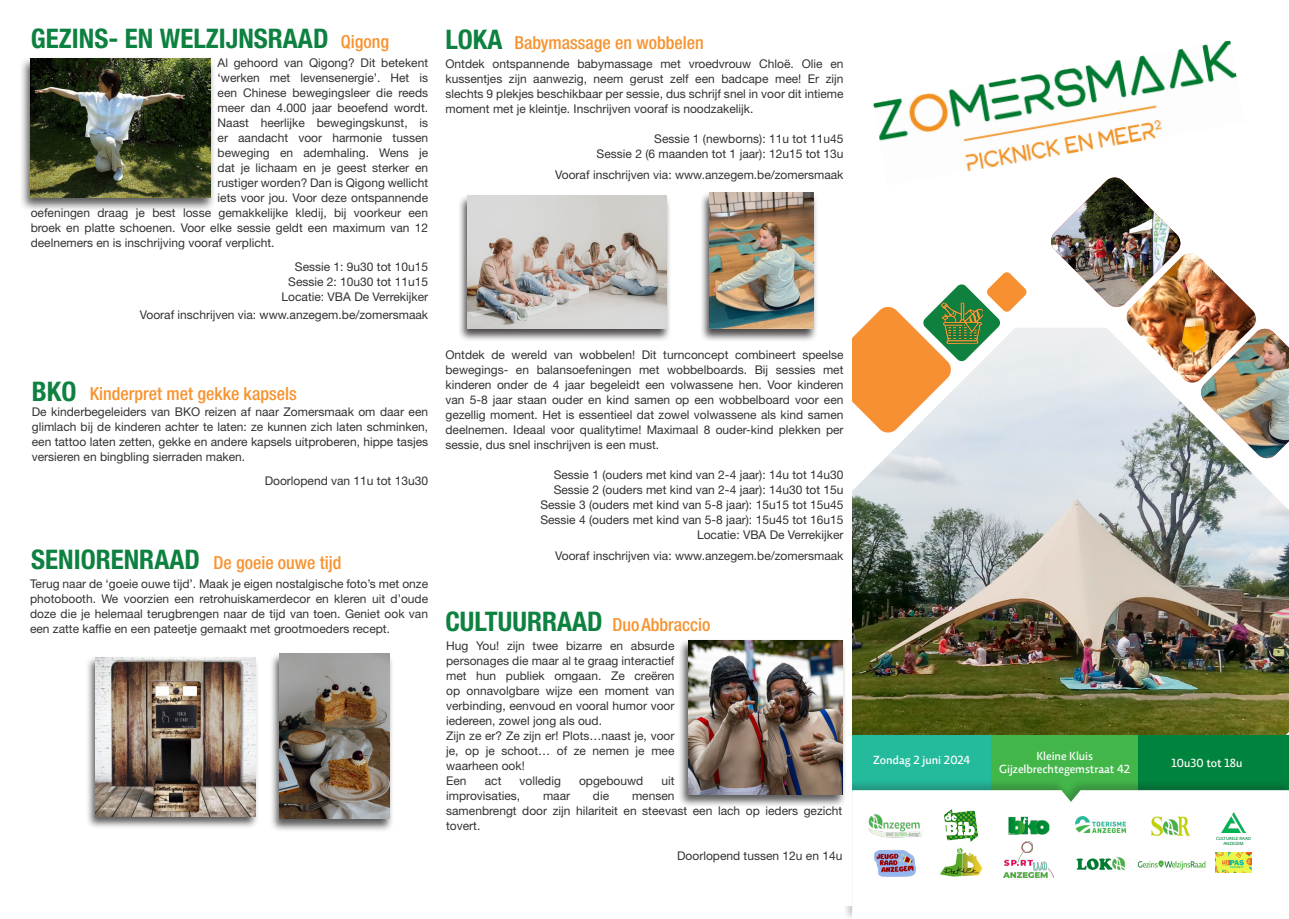
<style>
.page{position:relative;width:1289px;height:919px;background:#fff}
.page>*{position:absolute;margin:0;border:0;box-sizing:border-box;transform-origin:0 0}
.Titels{font:700 condensed 27px "Helvetica Neue LT Std";color:#0d8140}
.Ondertitels{font:500 condensed 18px "Helvetica Neue LT Std";color:#f79330}
.Standaardtekst{font:12px/15px "Helvetica Neue LT Std";color:#333233;text-align:justify}
.t1{font:500 12px/13.5px "Relato Sans OT";color:#fff;text-align:center}
.t2{font:500 4.5px "Relato Sans OT";color:#00833d}
</style>
<div class="page">
<img style="left:852px;top:328px;width:436px;height:407px">
<div style="left:991px;top:735px;width:147px;height:77px;background:#42b649"></div>
<div style="left:1138px;top:735px;width:150px;height:56px;background:#00833d"></div>
<div style="left:852px;top:735px;width:139px;height:56px;background:#24bb9d"></div>
<div style="left:842px;top:779px;width:446px;height:139px;background:#231f20;opacity:.25"></div>
<svg style="left:852px;top:790px;width:436px;height:128px"></svg>
<img style="left:944px;top:809px;width:33px;height:32px">
<img style="left:1131px;top:856px;width:79px;height:15px">
<img style="left:939px;top:847px;width:44px;height:30px">
<img style="left:1072px;top:842px;width:59px;height:42px">
<img style="left:1075px;top:816px;width:52px;height:16px">
<img style="left:1005px;top:813px;width:48px;height:28px">
<img style="left:874px;top:848px;width:42px;height:29px">
<img style="left:1149px;top:815px;width:42px;height:21px">
<img style="left:1215px;top:852px;width:36px;height:20px">
<img style="left:867px;top:814px;width:54px;height:23px">
<img style="left:1221px;top:812px;width:24px;height:20px">
<img style="left:873px;top:40px;width:364px;height:132px">
<svg style="left:852px;top:272px;width:174px;height:161px"></svg>
<img style="left:1051px;top:177px;width:130px;height:130px">
<img style="left:1201px;top:329px;width:87px;height:130px">
<img style="left:1003px;top:841px;width:50px;height:36px">
<img style="left:1125px;top:253px;width:132px;height:131px">
<div style="left:19px;top:56px;width:197px;height:155px;background:#333233;opacity:.8"></div>
<img style="left:30px;top:58px;width:181px;height:139px">
<div style="left:86px;top:655px;width:173px;height:174px;background:#333233;opacity:.8"></div>
<img style="left:95px;top:656px;width:160px;height:160px">
<div style="left:270px;top:653px;width:124px;height:178px;background:#333233;opacity:.8"></div>
<img style="left:280px;top:653px;width:110px;height:165px">
<div style="left:843px;top:31px;width:9px;height:874px;background:#fff"></div>
<div style="left:678px;top:639px;width:168px;height:168px;background:#333233;opacity:.8"></div>
<img style="left:688px;top:640px;width:154px;height:154px">
<div style="left:457px;top:195px;width:214px;height:147px;background:#231f20;opacity:.8"></div>
<img style="left:467px;top:196px;width:200px;height:133px">
<div style="left:699px;top:191px;width:118px;height:151px;background:#231f20;opacity:.8"></div>
<img style="left:709px;top:192px;width:104px;height:137px">
<p class="Titels" style="left:31px;top:22px;width:299px">GEZINS- EN WELZIJNSRAAD</p>
<p class="Ondertitels" style="left:341px;top:31px;width:50px">Qigong</p>
<p class="Standaardtekst" style="left:217px;top:55px;width:212px">Al gehoord van Qigong? Dit betekent</p>
<p class="Standaardtekst" style="left:217px;top:70px;width:212px">‘werken met levensenergie’. Het is</p>
<p class="Standaardtekst" style="left:217px;top:85px;width:212px">een Chinese bewegingsleer die reeds</p>
<p class="Standaardtekst" style="left:217px;top:100px;width:212px">meer dan 4.000 jaar beoefend wordt.</p>
<p class="Standaardtekst" style="left:217px;top:115px;width:212px">Naast heerlijke bewegingskunst, is</p>
<p class="Standaardtekst" style="left:217px;top:130px;width:212px">er aandacht voor harmonie tussen</p>
<p class="Standaardtekst" style="left:217px;top:145px;width:212px">beweging en ademhaling. Wens je</p>
<p class="Standaardtekst" style="left:217px;top:160px;width:212px">dat je lichaam en je geest sterker en</p>
<p class="Standaardtekst" style="left:217px;top:175px;width:212px">rustiger worden? Dan is Qigong wellicht</p>
<p class="Standaardtekst" style="left:217px;top:190px;width:212px">iets voor jou. Voor deze ontspannende</p>
<p class="Standaardtekst" style="left:31px;top:205px;width:399px">oefeningen draag je best losse gemakkelijke kledij, bij voorkeur een</p>
<p class="Standaardtekst" style="left:31px;top:220px;width:399px">broek en platte schoenen. Voor elke sessie geldt een maximum van 12</p>
<p class="Standaardtekst" style="left:31px;top:235px;width:245px">deelnemers en is inschrijving vooraf verplicht.</p>
<p class="Standaardtekst" style="left:295px;top:259px;width:135px">Sessie 1: 9u30 tot 10u15</p>
<p class="Standaardtekst" style="left:288px;top:274px;width:141px">Sessie 2: 10u30 tot 11u15</p>
<p class="Standaardtekst" style="left:281px;top:289px;width:148px">Locatie: VBA De Verrekijker</p>
<p class="Standaardtekst" style="left:140px;top:307px;width:290px">Vooraf inschrijven via: www.anzegem.be/zomersmaak</p>
<p class="Titels" style="left:32px;top:375px;width:46px">BKO</p>
<p class="Ondertitels" style="left:90px;top:382px;width:208px">Kinderpret met gekke kapsels</p>
<p class="Standaardtekst" style="left:32px;top:404px;width:398px">De kinderbegeleiders van BKO reizen af naar Zomersmaak om daar een glimlach bij de kinderen achter te laten: ze kunnen zich laten schminken, een tattoo laten zetten, gekke en andere kapsels uitproberen, hippe tasjes versieren en bingbling sierraden maken.</p>
<p class="Standaardtekst" style="left:265px;top:473px;width:165px">Doorlopend van 11u tot 13u30</p>
<p class="Titels" style="left:31px;top:543px;width:170px">SENIORENRAAD</p>
<p class="Ondertitels" style="left:213px;top:552px;width:129px">De goeie ouwe tijd</p>
<p class="Standaardtekst" style="left:30px;top:576px;width:399px">Terug naar de ‘goeie ouwe tijd’. Maak je eigen nostalgische foto’s met onze photobooth. We voorzien een retrohuiskamerdecor en kleren uit d’oude doze die je helemaal terugbrengen naar de tijd van toen. Geniet ook van een zatte kaffie en een pateetje gemaakt met grootmoeders recept.</p>
<p class="Titels" style="left:445px;top:23px;width:59px">LOKA</p>
<p class="Ondertitels" style="left:514px;top:32px;width:191px">Babymassage en wobbelen</p>
<p class="Standaardtekst" style="left:445px;top:56px;width:399px">Ontdek ontspannende babymassage met vroedvrouw Chloë. Olie en kussentjes zijn aanwezig, neem gerust zelf een badcape mee! Er zijn slechts 9 plekjes beschikbaar per sessie, dus schrijf snel in voor dit intieme moment met je kleintje. Inschrijven vooraf is noodzakelijk.</p>
<p class="Standaardtekst" style="left:654px;top:131px;width:191px">Sessie 1 (newborns): 11u tot 11u45</p>
<p class="Standaardtekst" style="left:596px;top:146px;width:248px">Sessie 2 (6 maanden tot 1 jaar): 12u15 tot 13u</p>
<p class="Standaardtekst" style="left:555px;top:167px;width:290px">Vooraf inschrijven via: www.anzegem.be/zomersmaak</p>
<p class="Standaardtekst" style="left:445px;top:347px;width:399px">Ontdek de wereld van wobbelen! Dit turnconcept combineert speelse bewegings- en balansoefeningen met wobbelboards. Bij sessies met kinderen onder de 4 jaar begeleidt een volwassene hen. Voor kinderen van 5-8 jaar staan ouder en kind samen op een wobbelboard voor een gezellig moment. Het is essentieel dat zowel volwassene als kind samen deelnemen. Ideaal voor qualitytime! Maximaal 8 ouder-kind plekken per sessie, dus snel inschrijven is een must.</p>
<p class="Standaardtekst" style="left:553px;top:467px;width:291px">Sessie 1 (ouders met kind van 2-4 jaar): 14u tot 14u30</p>
<p class="Standaardtekst" style="left:553px;top:482px;width:291px">Sessie 2 (ouders met kind van 2-4 jaar): 14u30 tot 15u</p>
<p class="Standaardtekst" style="left:540px;top:497px;width:305px">Sessie 3 (ouders met kind van 5-8 jaar): 15u15 tot 15u45</p>
<p class="Standaardtekst" style="left:540px;top:512px;width:305px">Sessie 4 (ouders met kind van 5-8 jaar): 15u45 tot 16u15</p>
<p class="Standaardtekst" style="left:697px;top:527px;width:148px">Locatie: VBA De Verrekijker</p>
<p class="Standaardtekst" style="left:555px;top:548px;width:290px">Vooraf inschrijven via: www.anzegem.be/zomersmaak</p>
<p class="Titels" style="left:445px;top:605px;width:159px">CULTUURRAAD</p>
<p class="Ondertitels" style="left:612px;top:613px;width:99px">Duo Abbraccio</p>
<p class="Standaardtekst" style="left:446px;top:638px;width:230px">Hug You! zijn twee bizarre en absurde personages die maar al te graag interactief met hun publiek omgaan. Ze creëren op onnavolgbare wijze een moment van verbinding, eenvoud en vooral humor voor iedereen, zowel jong als oud.</p>
<p class="Standaardtekst" style="left:446px;top:728px;width:230px">Zijn ze er? Ze zijn er! Plots…naast je, voor je, op je schoot… of ze nemen je mee waarheen ook!</p>
<p class="Standaardtekst" style="left:446px;top:773px;width:22px">Een</p>
<p class="Standaardtekst" style="left:485px;top:773px;width:18px">act</p>
<p class="Standaardtekst" style="left:519px;top:773px;width:43px">volledig</p>
<p class="Standaardtekst" style="left:579px;top:773px;width:66px">opgebouwd</p>
<p class="Standaardtekst" style="left:661px;top:773px;width:15px">uit</p>
<p class="Standaardtekst" style="left:446px;top:788px;width:76px">improvisaties,</p>
<p class="Standaardtekst" style="left:543px;top:788px;width:29px">maar</p>
<p class="Standaardtekst" style="left:593px;top:788px;width:18px">die</p>
<p class="Standaardtekst" style="left:446px;top:788px;width:398px;text-align:left;text-indent:186px">mensen<br>samenbrengt door zijn hilariteit en steevast een lach op ieders gezicht tovert.</p>
<p class="Standaardtekst" style="left:677px;top:848px;width:167px">Doorlopend tussen 12u en 14u</p>
<p class="t1" style="left:873px;top:753px;width:99px">Zondag 2 juni 2024</p>
<p class="t1" style="left:999px;top:748px;width:132px">Kleine Kluis<br>Gijzelbrechtegemstraat 42</p>
<p class="t1" style="left:1171px;top:755px;width:72px">10u30 tot 18u</p>
<p class="t2" style="left:1215px;top:835px;width:37px">CULTURELE RAAD</p>
<p class="t2" style="left:1223px;top:840px;width:22px">ANZEGEM</p>
</div>
